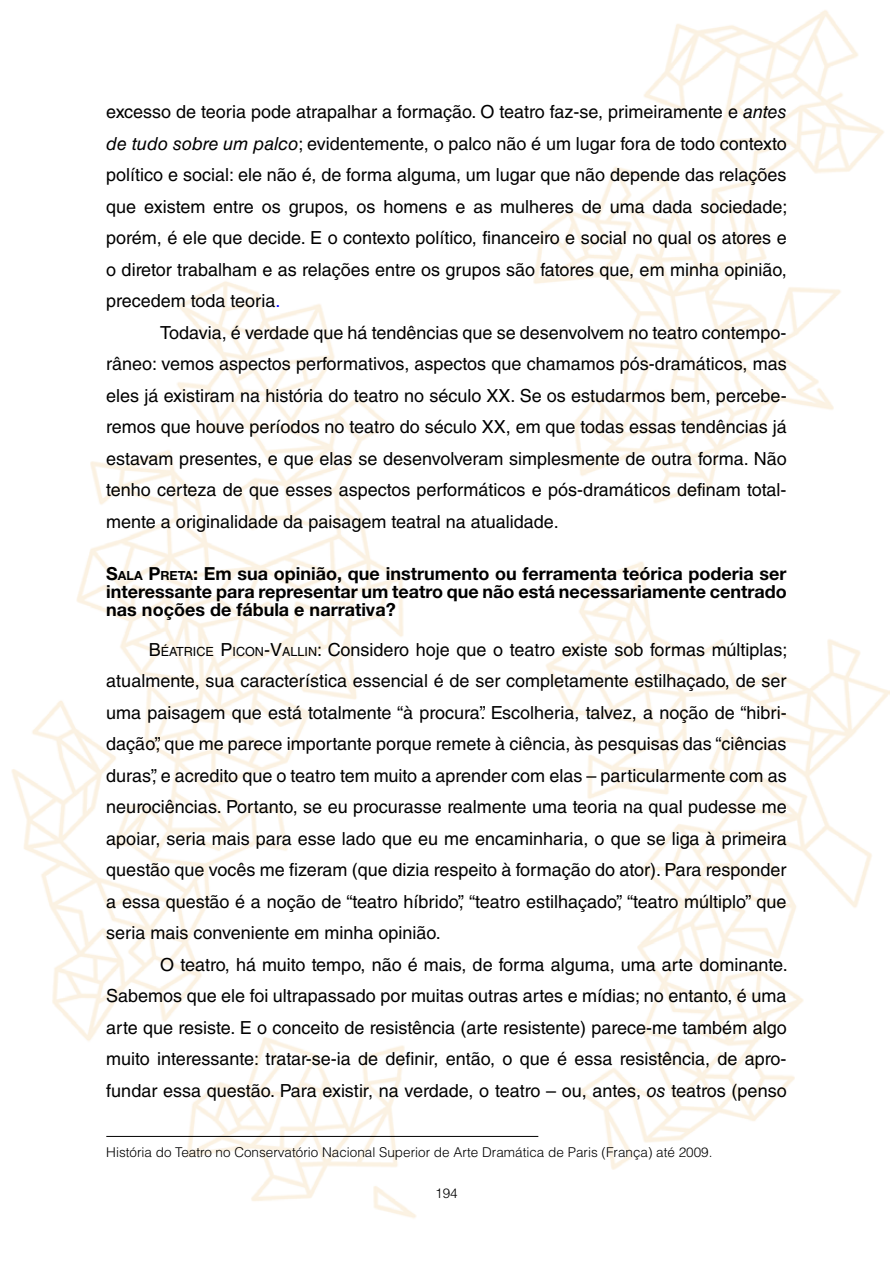
<style>
.page{position:relative;width:893px;height:1263px;background:#fff}
.page>*{position:absolute;margin:0;border:0;box-sizing:border-box;transform-origin:0 0}
.t1{font:18px/31.5px "Helvetica LT Std";color:#000;text-align:justify}
.t2{font:700 18px/18px "Helvetica Neue LT Std";color:#000;text-align:justify}
.t3{font:300 13.5px "Helvetica LT Std";color:#000}
.s1{font-style:italic}
.s2{color:#00f}
.s3{font-style:inherit}
.s4{font-size:12.6px}
</style>
<div class="page">
<img style="left:11px;top:10px;width:878px;height:1209px">
<hr style="left:106px;top:1136px;width:432px;height:1px;background:#000">
<p class="t1" style="left:106px;top:96px;width:683px">excesso de teoria pode atrapalhar a formação. O teatro faz-se, primeiramente e <span class="s1">antes de tudo sobre um palco</span>; evidentemente, o palco não é um lugar fora de todo contexto político e social: ele não é, de forma alguma, um lugar que não depende das relações que existem entre os grupos, os homens e as mulheres de uma dada sociedade; porém, é ele que decide. E o contexto político, financeiro e social no qual os atores e o diretor trabalham e as relações entre os grupos são fatores que, em minha opinião, precedem toda teoria<span class="s2">.</span></p>
<p class="t1" style="left:106px;top:317px;width:682px;text-indent:54px">Todavia, é verdade que há tendências que se desenvolvem no teatro contempo&shy;râneo: vemos aspectos performativos, aspectos que chamamos pós-dramáticos, mas eles já existiram na história do teatro no século XX. Se os estudarmos bem, percebe&shy;remos que houve períodos no teatro do século XX, em que todas essas tendências já estavam presentes, e que elas se desenvolveram simplesmente de outra forma. Não tenho certeza de que esses aspectos performáticos e pós-dramáticos definam total&shy;mente a originalidade da paisagem teatral na atualidade.</p>
<p class="t2" style="left:106px;top:564px;width:682px"><span class="s3">S</span><span class="s4">ALA</span> <span class="s3">P</span><span class="s4">RETA</span><span class="s3">:</span> Em sua opinião, que instrumento ou ferramenta teórica poderia ser interessante para representar um teatro que não está necessariamente centrado nas noções de fábula e narrativa?</p>
<p class="t1" style="left:106px;top:634px;width:683px;text-indent:43px"><span class="s3">B</span><span class="s4">ÉATRICE</span> <span class="s3">P</span><span class="s4">ICON</span><span class="s3">-V</span><span class="s4">ALLIN</span><span class="s3">:</span> Considero hoje que o teatro existe sob formas múltiplas; atualmente, sua característica essencial é de ser completamente estilhaçado, de ser uma paisagem que está totalmente “à procura”. Escolheria, talvez, a noção de “hibri&shy;dação”, que me parece importante porque remete à ciência, às pesquisas das “ciências duras”, e acredito que o teatro tem muito a aprender com elas – particularmente com as neurociências. Portanto, se eu procurasse realmente uma teoria na qual pudesse me apoiar, seria mais para esse lado que eu me encaminharia, o que se liga à primeira questão que vocês me fizeram (que dizia respeito à formação do ator). Para responder a essa questão é a noção de “teatro híbrido”, “teatro estilhaçado”, “teatro múltiplo” que seria mais conveniente em minha opinião.</p>
<p class="t1" style="left:106px;top:949px;width:683px;text-indent:54px">O teatro, há muito tempo, não é mais, de forma alguma, uma arte dominante.<br>Sabemos que ele foi ultrapassado por muitas outras artes e mídias; no entanto, é uma arte que resiste. E o conceito de resistência (arte resistente) parece-me também algo muito interessante: tratar-se-ia de definir, então, o que é essa resistência, de apro&shy;fundar essa questão. Para existir, na verdade, o teatro – ou, antes, <span class="s1">os</span> teatros (penso</p>
<p class="t3" style="left:106px;top:1143px;width:608px">História do Teatro no Conservatório Nacional Superior de Arte Dramática de Paris (França) até 2009.</p>
<p class="t3" style="left:435px;top:1185px;width:24px">194</p>
</div>
